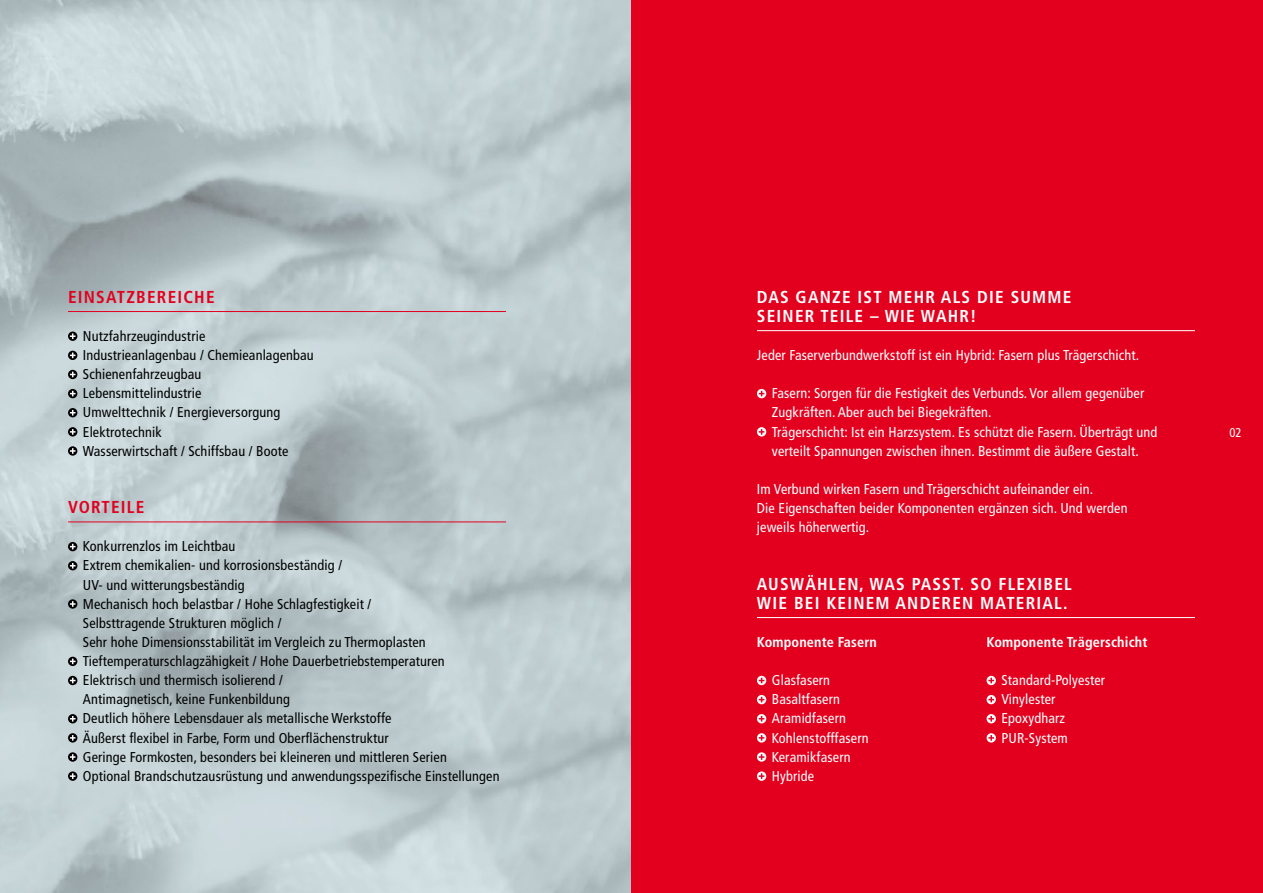
<style>
.page{position:relative;width:1263px;height:893px;background:#fff}
.page>*{position:absolute;margin:0;border:0;box-sizing:border-box;transform-origin:0 0}
.t1{font:700 condensed 17.25px/19.2px "Frutiger LT";letter-spacing:.07em;color:#fff}
.t2{font:700 condensed 17.25px "Frutiger LT";letter-spacing:.07em;color:#e3001f}
.t3{font:condensed 14.25px/19.2px "Frutiger LT";letter-spacing:.01em;color:#000}
.t4{font:condensed 14.25px/19.2px "Frutiger LT";letter-spacing:.01em;color:#fff}
.t5{font:700 condensed 14.25px "Frutiger LT";letter-spacing:.01em;color:#fff}
.t6{font:condensed 12.75px "Frutiger LT";color:#fff}
</style>
<div class="page">
<img style="left:0;top:0;width:631px;height:893px">
<div style="left:631px;top:0;width:632px;height:893px;background:#e3001f"></div>
<hr style="left:68px;top:311px;width:438px;height:1px;background:#e3001f">
<svg style="left:68px;top:332px;width:9px;height:9px"></svg>
<svg style="left:70px;top:333px;width:6px;height:6px"></svg>
<svg style="left:68px;top:351px;width:9px;height:9px"></svg>
<svg style="left:70px;top:353px;width:6px;height:5px"></svg>
<svg style="left:68px;top:370px;width:9px;height:9px"></svg>
<svg style="left:70px;top:372px;width:6px;height:5px"></svg>
<svg style="left:68px;top:389px;width:9px;height:9px"></svg>
<svg style="left:70px;top:391px;width:6px;height:5px"></svg>
<svg style="left:68px;top:408px;width:9px;height:9px"></svg>
<svg style="left:70px;top:410px;width:6px;height:6px"></svg>
<svg style="left:68px;top:427px;width:9px;height:10px"></svg>
<svg style="left:70px;top:429px;width:6px;height:6px"></svg>
<svg style="left:68px;top:446px;width:9px;height:10px"></svg>
<svg style="left:70px;top:448px;width:6px;height:6px"></svg>
<hr style="left:68px;top:522px;width:438px;height:1px;background:#e3001f">
<svg style="left:68px;top:542px;width:9px;height:9px"></svg>
<svg style="left:70px;top:544px;width:6px;height:5px"></svg>
<svg style="left:68px;top:561px;width:9px;height:9px"></svg>
<svg style="left:70px;top:563px;width:6px;height:6px"></svg>
<svg style="left:68px;top:599px;width:9px;height:10px"></svg>
<svg style="left:70px;top:601px;width:6px;height:6px"></svg>
<svg style="left:68px;top:657px;width:9px;height:9px"></svg>
<svg style="left:70px;top:659px;width:6px;height:5px"></svg>
<svg style="left:68px;top:676px;width:9px;height:9px"></svg>
<svg style="left:70px;top:678px;width:6px;height:5px"></svg>
<svg style="left:68px;top:714px;width:9px;height:9px"></svg>
<svg style="left:70px;top:716px;width:6px;height:6px"></svg>
<svg style="left:68px;top:733px;width:9px;height:10px"></svg>
<svg style="left:70px;top:735px;width:6px;height:6px"></svg>
<svg style="left:68px;top:752px;width:9px;height:10px"></svg>
<svg style="left:70px;top:754px;width:6px;height:6px"></svg>
<svg style="left:68px;top:771px;width:9px;height:10px"></svg>
<svg style="left:70px;top:773px;width:6px;height:6px"></svg>
<hr style="left:757px;top:617px;width:438px;height:1px;background:#fff">
<svg style="left:757px;top:676px;width:9px;height:9px"></svg>
<svg style="left:759px;top:678px;width:5px;height:5px"></svg>
<svg style="left:757px;top:695px;width:9px;height:9px"></svg>
<svg style="left:759px;top:697px;width:5px;height:5px"></svg>
<svg style="left:757px;top:714px;width:9px;height:9px"></svg>
<svg style="left:759px;top:716px;width:5px;height:6px"></svg>
<svg style="left:757px;top:733px;width:9px;height:10px"></svg>
<svg style="left:759px;top:735px;width:5px;height:6px"></svg>
<svg style="left:757px;top:752px;width:9px;height:10px"></svg>
<svg style="left:759px;top:754px;width:5px;height:6px"></svg>
<svg style="left:757px;top:771px;width:9px;height:10px"></svg>
<svg style="left:759px;top:773px;width:5px;height:6px"></svg>
<svg style="left:986px;top:676px;width:10px;height:9px"></svg>
<svg style="left:988px;top:678px;width:6px;height:5px"></svg>
<svg style="left:986px;top:695px;width:10px;height:9px"></svg>
<svg style="left:988px;top:697px;width:6px;height:5px"></svg>
<svg style="left:986px;top:714px;width:10px;height:9px"></svg>
<svg style="left:988px;top:716px;width:6px;height:6px"></svg>
<svg style="left:986px;top:733px;width:10px;height:10px"></svg>
<svg style="left:988px;top:735px;width:6px;height:6px"></svg>
<hr style="left:757px;top:330px;width:438px;height:1px;background:#fff">
<svg style="left:757px;top:389px;width:9px;height:9px"></svg>
<svg style="left:759px;top:391px;width:5px;height:5px"></svg>
<svg style="left:757px;top:427px;width:9px;height:10px"></svg>
<svg style="left:759px;top:429px;width:5px;height:6px"></svg>
<p class="t2" style="left:68px;top:286px;width:148px">EINSATZBEREICHE</p>
<p class="t3" style="left:83px;top:326px;width:232px">Nutzfahrzeugindustrie<br>Industrieanlagenbau / Chemieanlagenbau<br>Schienenfahrzeugbau<br>Lebensmittelindustrie<br>Umwelttechnik / Energieversorgung<br>Elektrotechnik<br>Wasserwirtschaft / Schiffsbau / Boote</p>
<p class="t2" style="left:68px;top:497px;width:78px">VORTEILE</p>
<p class="t3" style="left:83px;top:537px;width:418px">Konkurrenzlos im Leichtbau<br>Extrem chemikalien- und korrosionsbeständig /<br>UV- und witterungsbeständig<br>Mechanisch hoch belastbar / Hohe Schlagfestigkeit /<br>Selbsttragende Strukturen möglich /<br>Sehr hohe Dimensionsstabilität im Vergleich zu Thermoplasten Tieftemperaturschlagzähigkeit / Hohe Dauerbetriebstemperaturen Elektrisch und thermisch isolierend /<br>Antimagnetisch, keine Funkenbildung<br>Deutlich höhere Lebensdauer als metallische Werkstoffe<br>Äußerst flexibel in Farbe, Form und Oberflächenstruktur<br>Geringe Formkosten, besonders bei kleineren und mittleren Serien<br>Optional Brandschutzausrüstung und anwendungsspezifische Einstellungen</p>
<p class="t1" style="left:757px;top:287px;width:316px">DAS GANZE IST MEHR ALS DIE SUMME<br>SEINER TEILE – WIE WAHR!</p>
<p class="t4" style="left:757px;top:346px;width:384px">Jeder Faserverbundwerkstoff ist ein Hybrid: Fasern plus Trägerschicht.</p>
<p class="t4" style="left:772px;top:384px;width:387px">Fasern: Sorgen für die Festigkeit des Verbunds. Vor allem gegenüber Zugkräften. Aber auch bei Biegekräften.<br>Trägerschicht: Ist ein Harzsystem. Es schützt die Fasern. Überträgt und verteilt Spannungen zwischen ihnen. Bestimmt die äußere Gestalt.</p>
<p class="t4" style="left:757px;top:480px;width:372px">Im Verbund wirken Fasern und Trägerschicht aufeinander ein.<br>Die Eigenschaften beider Komponenten ergänzen sich. Und werden jeweils höherwertig.</p>
<p class="t1" style="left:757px;top:574px;width:316px">AUSWÄHLEN, WAS PASST. SO FLEXIBEL<br>WIE BEI KEINEM ANDEREN MATERIAL.</p>
<p class="t5" style="left:757px;top:633px;width:122px">Komponente Fasern</p>
<p class="t4" style="left:772px;top:671px;width:98px">Glasfasern<br>Basaltfasern<br>Aramidfasern<br>Kohlenstofffasern<br>Keramikfasern<br>Hybride</p>
<p class="t5" style="left:986px;top:633px;width:162px">Komponente Trägerschicht</p>
<p class="t4" style="left:1001px;top:671px;width:105px">Standard-Polyester<br>Vinylester<br>Epoxydharz<br>PUR-System</p>
<p class="t6" style="left:1229px;top:425px;width:14px">02</p>
</div>
